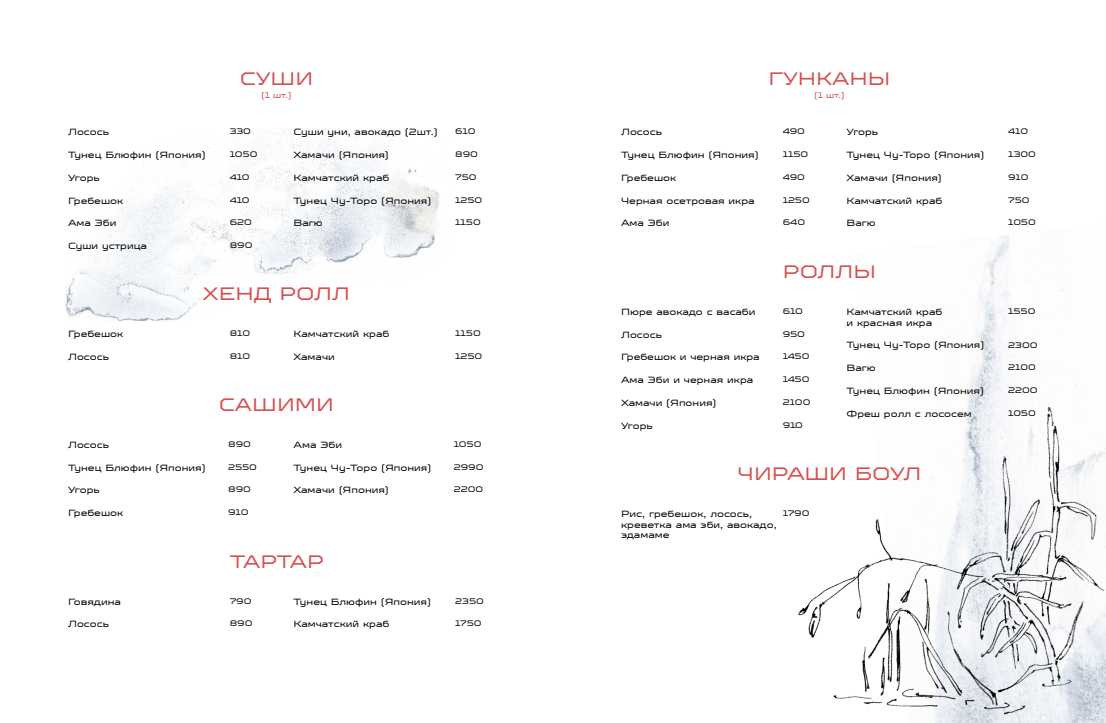
<style>
.page{position:relative;width:1106px;height:723px;background:#fff}
.page>*{position:absolute;margin:0;border:0;box-sizing:border-box;transform-origin:0 0}
.t1{font:18px "TT Octosquares Exp";color:#d64f4f}
.t2{font:9px/10.8px "TT Octosquares Exp";color:#000}
.t3{font:8px "TT Octosquares Exp";color:#000}
.t4{font:8px "TT Octosquares Exp";color:#d64f4f}
</style>
<div class="page">
<img style="left:66px;top:128px;width:374px;height:194px">
<img style="left:935px;top:234px;width:171px;height:489px">
<img style="left:798px;top:400px;width:308px;height:317px">
<h1 class="t1" style="left:240px;top:68px;width:75px">СУШИ</h1>
<p class="t4" style="left:261px;top:91px;width:32px">(1 шт.)</p>
<p class="t2" style="left:68px;top:127px;width:42px">Лосось</p>
<p class="t3" style="left:230px;top:127px;width:23px">330</p>
<p class="t2" style="left:68px;top:150px;width:139px">Тунец Блюфин (Япония)</p>
<p class="t3" style="left:230px;top:150px;width:29px">1050</p>
<p class="t2" style="left:68px;top:172px;width:33px">Угорь</p>
<p class="t3" style="left:230px;top:172px;width:21px">410</p>
<p class="t2" style="left:68px;top:195px;width:57px">Гребешок</p>
<p class="t3" style="left:230px;top:195px;width:21px">410</p>
<p class="t2" style="left:68px;top:218px;width:50px">Ама Эби</p>
<p class="t3" style="left:230px;top:218px;width:24px">620</p>
<p class="t2" style="left:68px;top:240px;width:80px">Суши устрица</p>
<p class="t3" style="left:230px;top:240px;width:24px">890</p>
<p class="t2" style="left:293px;top:127px;width:146px">Суши уни, авокадо (2шт.)</p>
<p class="t3" style="left:455px;top:127px;width:22px">610</p>
<p class="t2" style="left:293px;top:150px;width:97px">Хамачи (Япония)</p>
<p class="t3" style="left:455px;top:150px;width:24px">890</p>
<p class="t2" style="left:293px;top:172px;width:97px">Камчатский краб</p>
<p class="t3" style="left:455px;top:172px;width:23px">750</p>
<p class="t2" style="left:293px;top:195px;width:139px">Тунец Чу-Торо (Япония)</p>
<p class="t3" style="left:455px;top:195px;width:29px">1250</p>
<p class="t2" style="left:293px;top:218px;width:31px">Вагю</p>
<p class="t3" style="left:455px;top:218px;width:27px">1150</p>
<h1 class="t1" style="left:203px;top:283px;width:148px">ХЕНД РОЛЛ</h1>
<p class="t2" style="left:68px;top:328px;width:57px">Гребешок</p>
<p class="t3" style="left:230px;top:328px;width:22px">810</p>
<p class="t2" style="left:68px;top:351px;width:42px">Лосось</p>
<p class="t3" style="left:230px;top:351px;width:22px">810</p>
<p class="t2" style="left:293px;top:328px;width:97px">Камчатский краб</p>
<p class="t3" style="left:455px;top:328px;width:27px">1150</p>
<p class="t2" style="left:293px;top:351px;width:43px">Хамачи</p>
<p class="t3" style="left:455px;top:351px;width:29px">1250</p>
<h1 class="t1" style="left:219px;top:394px;width:117px">САШИМИ</h1>
<p class="t2" style="left:68px;top:439px;width:42px">Лосось</p>
<p class="t3" style="left:228px;top:439px;width:24px">890</p>
<p class="t2" style="left:68px;top:462px;width:139px">Тунец Блюфин (Япония)</p>
<p class="t3" style="left:228px;top:462px;width:30px">2550</p>
<p class="t2" style="left:68px;top:485px;width:33px">Угорь</p>
<p class="t3" style="left:228px;top:485px;width:24px">890</p>
<p class="t2" style="left:68px;top:507px;width:57px">Гребешок</p>
<p class="t3" style="left:228px;top:508px;width:22px">910</p>
<p class="t2" style="left:293px;top:439px;width:50px">Ама Эби</p>
<p class="t3" style="left:454px;top:439px;width:29px">1050</p>
<p class="t2" style="left:293px;top:462px;width:139px">Тунец Чу-Торо (Япония)</p>
<p class="t3" style="left:454px;top:462px;width:31px">2990</p>
<p class="t2" style="left:293px;top:485px;width:97px">Хамачи (Япония)</p>
<p class="t3" style="left:454px;top:485px;width:31px">2200</p>
<h1 class="t1" style="left:230px;top:551px;width:95px">ТАРТАР</h1>
<p class="t2" style="left:68px;top:596px;width:55px">Говядина</p>
<p class="t3" style="left:230px;top:596px;width:23px">790</p>
<p class="t2" style="left:68px;top:619px;width:42px">Лосось</p>
<p class="t3" style="left:230px;top:619px;width:24px">890</p>
<p class="t2" style="left:293px;top:596px;width:139px">Тунец Блюфин (Япония)</p>
<p class="t3" style="left:455px;top:596px;width:30px">2350</p>
<p class="t2" style="left:293px;top:619px;width:97px">Камчатский краб</p>
<p class="t3" style="left:455px;top:619px;width:28px">1750</p>
<h1 class="t1" style="left:768px;top:68px;width:123px">ГУНКАНЫ</h1>
<p class="t4" style="left:814px;top:91px;width:32px">(1 шт.)</p>
<p class="t2" style="left:621px;top:127px;width:42px">Лосось</p>
<p class="t3" style="left:782px;top:127px;width:24px">490</p>
<p class="t2" style="left:621px;top:150px;width:139px">Тунец Блюфин (Япония)</p>
<p class="t3" style="left:782px;top:150px;width:27px">1150</p>
<p class="t2" style="left:621px;top:172px;width:57px">Гребешок</p>
<p class="t3" style="left:782px;top:172px;width:24px">490</p>
<p class="t2" style="left:621px;top:195px;width:135px">Черная осетровая икра</p>
<p class="t3" style="left:782px;top:195px;width:29px">1250</p>
<p class="t2" style="left:621px;top:218px;width:50px">Ама Эби</p>
<p class="t3" style="left:782px;top:218px;width:24px">640</p>
<p class="t2" style="left:846px;top:127px;width:33px">Угорь</p>
<p class="t3" style="left:1008px;top:127px;width:21px">410</p>
<p class="t2" style="left:846px;top:150px;width:139px">Тунец Чу-Торо (Япония)</p>
<p class="t3" style="left:1008px;top:150px;width:29px">1300</p>
<p class="t2" style="left:846px;top:172px;width:97px">Хамачи (Япония)</p>
<p class="t3" style="left:1008px;top:172px;width:22px">910</p>
<p class="t2" style="left:846px;top:195px;width:97px">Камчатский краб</p>
<p class="t3" style="left:1008px;top:195px;width:23px">750</p>
<p class="t2" style="left:846px;top:218px;width:31px">Вагю</p>
<p class="t3" style="left:1008px;top:218px;width:29px">1050</p>
<h1 class="t1" style="left:783px;top:261px;width:95px">РОЛЛЫ</h1>
<p class="t2" style="left:621px;top:306px;width:136px">Пюре авокадо с васаби</p>
<p class="t3" style="left:782px;top:306px;width:22px">610</p>
<p class="t2" style="left:621px;top:329px;width:42px">Лосось</p>
<p class="t3" style="left:782px;top:329px;width:24px">950</p>
<p class="t2" style="left:621px;top:352px;width:140px">Гребешок и черная икра</p>
<p class="t3" style="left:782px;top:352px;width:28px">1450</p>
<p class="t2" style="left:621px;top:375px;width:134px">Ама Эби и черная икра</p>
<p class="t3" style="left:782px;top:375px;width:28px">1450</p>
<p class="t2" style="left:621px;top:397px;width:97px">Хамачи (Япония)</p>
<p class="t3" style="left:782px;top:397px;width:29px">2100</p>
<p class="t2" style="left:621px;top:420px;width:33px">Угорь</p>
<p class="t3" style="left:782px;top:420px;width:22px">910</p>
<p class="t2" style="left:846px;top:306px;width:97px">Камчатский краб и красная икра</p>
<p class="t3" style="left:1008px;top:306px;width:29px">1550</p>
<p class="t2" style="left:846px;top:340px;width:139px">Тунец Чу-Торо (Япония)</p>
<p class="t3" style="left:1008px;top:340px;width:31px">2300</p>
<p class="t2" style="left:846px;top:363px;width:31px">Вагю</p>
<p class="t3" style="left:1008px;top:363px;width:29px">2100</p>
<p class="t2" style="left:846px;top:385px;width:139px">Тунец Блюфин (Япония)</p>
<p class="t3" style="left:1008px;top:385px;width:31px">2200</p>
<p class="t2" style="left:846px;top:408px;width:127px">Фреш ролл с лососем</p>
<p class="t3" style="left:1008px;top:408px;width:29px">1050</p>
<h1 class="t1" style="left:737px;top:463px;width:185px">ЧИРАШИ БОУЛ</h1>
<p class="t2" style="left:621px;top:508px;width:157px">Рис, гребешок, лосось, креветка ама эби, авокадо, эдамаме</p>
<p class="t3" style="left:782px;top:508px;width:28px">1790</p>
</div>
